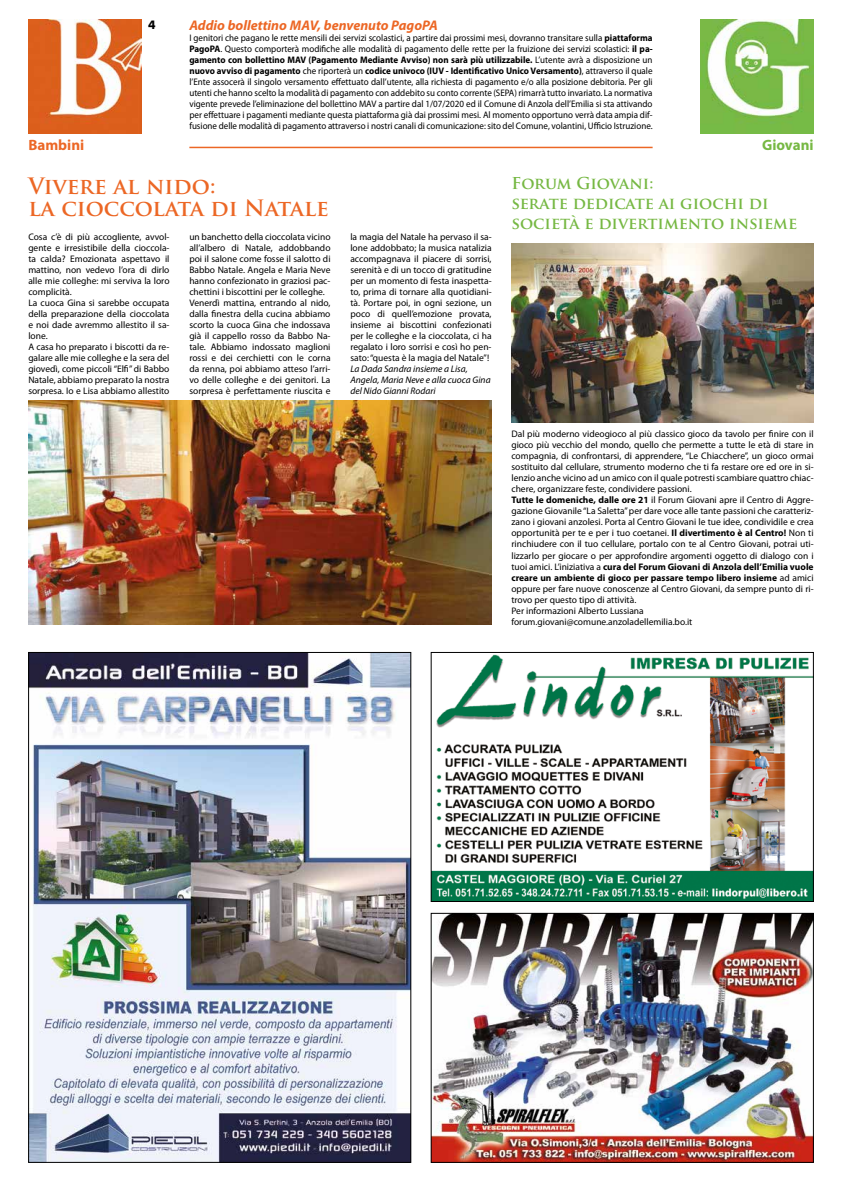
<style>
.page{position:relative;width:842px;height:1191px;background:#fff}
.page>*{position:absolute;margin:0;border:0;box-sizing:border-box;transform-origin:0 0}
.t1{font:700 22px/22.7px "Trajan Pro";color:#ec6725}
.t2{font:700 16px/19.7px "Trajan Pro";color:#76b843}
.t3{font:700 15px "Myriad Pro";color:#ec6725}
.t4{font:700 15px "Myriad Pro";color:#76b843}
.t5{font:italic 700 14px "Myriad Pro";color:#ec6725}
.t6{font:700 12px "Futura BT";color:#000}
.t7{font:9.5px/11px "Myriad Pro";color:#000}
.t8{font:9.5px/11px "Myriad Pro";color:#000;text-align:justify;scale:.95 1}
.t9{font:italic 9.5px/11px "Myriad Pro";color:#000}
.s1{font-weight:700}
</style>
<div class="page">
<img style="left:28px;top:20px;width:114px;height:113px">
<img style="left:700px;top:20px;width:114px;height:113px">
<img style="left:30px;top:654px;width:379px;height:506px">
<img style="left:433px;top:915px;width:379px;height:245px">
<div style="left:431px;top:913px;width:383px;height:249px;border:1px solid #000"></div>
<img style="left:433px;top:654px;width:379px;height:245px">
<div style="left:431px;top:652px;width:383px;height:249px;border:1px solid #000"></div>
<hr style="left:189px;top:147px;width:464px;height:1px;background:#ec6725">
<img style="left:28px;top:400px;width:464px;height:224px">
<img style="left:511px;top:244px;width:303px;height:178px">
<p class="t6" style="left:148px;top:17px;width:9px">4</p>
<h3 class="t5" style="left:189px;top:17px;width:250px">Addio bollettino MAV, benvenuto PagoPA</h3>
<p class="t8" style="left:189px;top:33px;width:489px">I genitori che pagano le rette mensili dei servizi scolastici, a partire dai prossimi mesi, dovranno transitare sulla <span class="s1">piattaforma PagoPA</span>. Questo comporterà modifiche alle modalità di pagamento delle rette per la fruizione dei servizi scolastici: <span class="s1">il pa&shy;gamento con bollettino MAV (Pagamento Mediante Avviso) non sarà più utilizzabile.</span> L’utente avrà a disposizione un <span class="s1">nuovo avviso di pagamento</span> che riporterà un <span class="s1">codice univoco (IUV - Identificativo Unico Versamento)</span>, attraverso il quale l’Ente assocerà il singolo versamento effettuato dall’utente, alla richiesta di pagamento e/o alla posizione debitoria. Per gli utenti che hanno scelto la modalità di pagamento con addebito su conto corrente (SEPA) rimarrà tutto invariato. La normativa vigente prevede l’eliminazione del bollettino MAV a partire dal 1/07/2020 ed il Comune di Anzola dell’Emilia si sta attivando per effettuare i pagamenti mediante questa piattaforma già dai prossimi mesi. Al momento opportuno verrà data ampia dif&shy;fusione delle modalità di pagamento attraverso i nostri canali di comunicazione: sito del Comune, volantini, Ufficio Istruzione.</p>
<h3 class="t3" style="left:28px;top:135px;width:57px">Bambini</h3>
<h3 class="t4" style="left:762px;top:135px;width:53px">Giovani</h3>
<h1 class="t1" style="left:28px;top:175px;width:302px">Vivere al nido:<br>la cioccolata di Natale</h1>
<p class="t7" style="left:28px;top:231px;width:143px">Cosa c’è di più accogliente, avvol&shy;gente e irresistibile della cioccola&shy;ta calda? Emozionata aspettavo il mattino, non vedevo l’ora di dirlo alle mie colleghe: mi serviva la loro complicità.<br>La cuoca Gina si sarebbe occupata della preparazione della cioccolata e noi dade avremmo allestito il sa&shy;lone.<br>A casa ho preparato i biscotti da re&shy;galare alle mie colleghe e la sera del giovedì, come piccoli “Elfi” di Babbo<br>Natale, abbiamo preparato la nostra sorpresa. Io e Lisa abbiamo allestito</p>
<p class="t7" style="left:189px;top:231px;width:143px">un banchetto della cioccolata vicino all’albero di Natale, addobbando poi il salone come fosse il salotto di Babbo Natale. Angela e Maria Neve hanno confezionato in graziosi pac&shy;chettini i biscottini per le colleghe.<br>Venerdì mattina, entrando al nido, dalla finestra della cucina abbiamo scorto la cuoca Gina che indossava già il cappello rosso da Babbo Na&shy;tale. Abbiamo indossato maglioni rossi e dei cerchietti con le corna da renna, poi abbiamo atteso l’arri&shy;vo delle colleghe e dei genitori. La sorpresa è perfettamente riuscita e</p>
<p class="t7" style="left:350px;top:231px;width:143px;text-align:justify">la magia del Natale ha pervaso il sa&shy;lone addobbato; la musica natalizia accompagnava il piacere di sorrisi, serenità e di un tocco di gratitudine per un momento di festa inaspetta&shy;to, prima di tornare alla quotidiani&shy;tà. Portare poi, in ogni sezione, un poco di quell’emozione provata, insieme ai biscottini confezionati per le colleghe e la cioccolata, ci ha regalato i loro sorrisi e così ho pen&shy;sato: “questa è la magia del Natale”!</p>
<h2 class="t2" style="left:511px;top:174px;width:287px">Forum Giovani:<br>serate dedicate ai giochi di società e divertimento insieme</h2>
<p class="t9" style="left:350px;top:363px;width:142px">La Dada Sandra insieme a Lisa,<br>Angela, Maria Neve e alla cuoca Gina del Nido Gianni Rodari</p>
<p class="t7" style="left:511px;top:428px;width:304px">Dal più moderno videogioco al più classico gioco da tavolo per finire con il gioco più vecchio del mondo, quello che permette a tutte le età di stare in compagnia, di confrontarsi, di apprendere, “Le Chiacchere”, un gioco ormai sostituito dal cellulare, strumento moderno che ti fa restare ore ed ore in si&shy;lenzio anche vicino ad un amico con il quale potresti scambiare quattro chiac&shy;chere, organizzare feste, condividere passioni.<br><span class="s1">Tutte le domeniche, dalle ore 21</span> il Forum Giovani apre il Centro di Aggre&shy;gazione Giovanile “La Saletta” per dare voce alle tante passioni che caratteriz&shy;zano i giovani anzolesi. Porta al Centro Giovani le tue idee, condividile e crea opportunità per te e per i tuo coetanei. <span class="s1">Il divertimento è al Centro!</span> Non ti rinchiudere con il tuo cellulare, portalo con te al Centro Giovani, potrai uti&shy;lizzarlo per giocare o per approfondire argomenti oggetto di dialogo con i tuoi amici. L’iniziativa a <span class="s1">cura del Forum Giovani di Anzola dell’Emilia vuole creare un ambiente di gioco per passare tempo libero insieme</span> ad amici oppure per fare nuove conoscenze al Centro Giovani, da sempre punto di ri&shy;trovo per questo tipo di attività.<br>Per informazioni Alberto Lussiana forum.giovani@comune.anzoladellemilia.bo.it</p>
</div>
